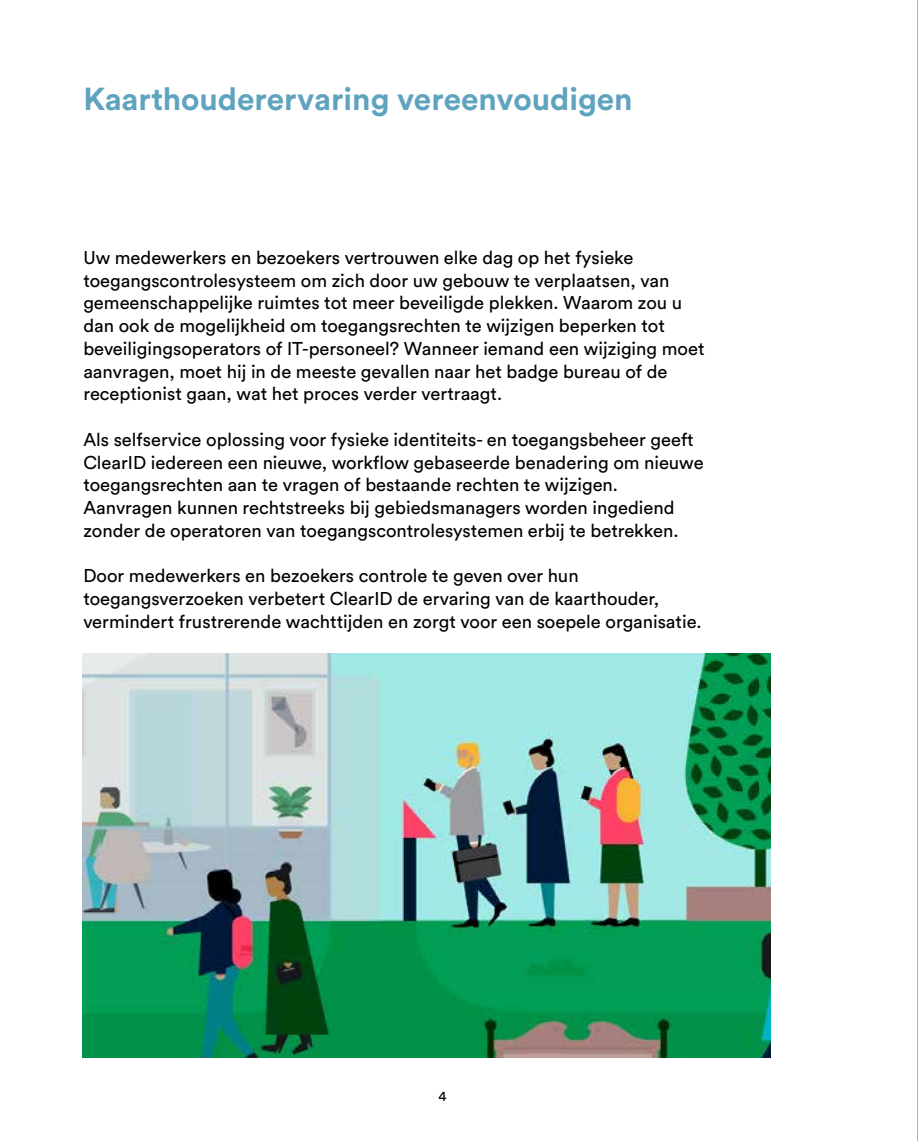
<style>
.page{position:relative;width:918px;height:1141px;background:#fff}
.page>*{position:absolute;margin:0;border:0;box-sizing:border-box;transform-origin:0 0}
.t1{font:700 31.5px "Circular Pro";color:#60a3bf}
.t2{font:18.38px/22.8px "Circular Pro";color:#000}
.t3{font:14px "Circular Pro";color:#000}
</style>
<div class="page">
<img style="left:83px;top:653px;width:687px;height:405px">
<hr style="left:917px;top:0;width:1px;height:1141px;background:#6d6e71">
<h1 class="t1" style="left:83px;top:77px;width:551px">Kaarthouderervaring vereenvoudigen</h1>
<p class="t2" style="left:83px;top:245px;width:623px">Uw medewerkers en bezoekers vertrouwen elke dag op het fysieke toegangscontrolesysteem om zich door uw gebouw te verplaatsen, van gemeenschappelijke ruimtes tot meer beveiligde plekken. Waarom zou u dan ook de mogelijkheid om toegangsrechten te wijzigen beperken tot beveiligingsoperators of IT-personeel? Wanneer iemand een wijziging moet aanvragen, moet hij in de meeste gevallen naar het badge bureau of de receptionist gaan, wat het proces verder vertraagt.</p>
<p class="t2" style="left:83px;top:427px;width:622px">Als selfservice oplossing voor fysieke identiteits- en toegangsbeheer geeft ClearID iedereen een nieuwe, workflow gebaseerde benadering om nieuwe toegangsrechten aan te vragen of bestaande rechten te wijzigen.<br>Aanvragen kunnen rechtstreeks bij gebiedsmanagers worden ingediend zonder de operatoren van toegangscontrolesystemen erbij te betrekken.</p>
<p class="t2" style="left:83px;top:564px;width:619px">Door medewerkers en bezoekers controle te geven over hun toegangsverzoeken verbetert ClearID de ervaring van de kaarthouder, vermindert frustrerende wachttijden en zorgt voor een soepele organisatie.</p>
<p class="t3" style="left:438px;top:1087px;width:10px">4</p>
</div>
